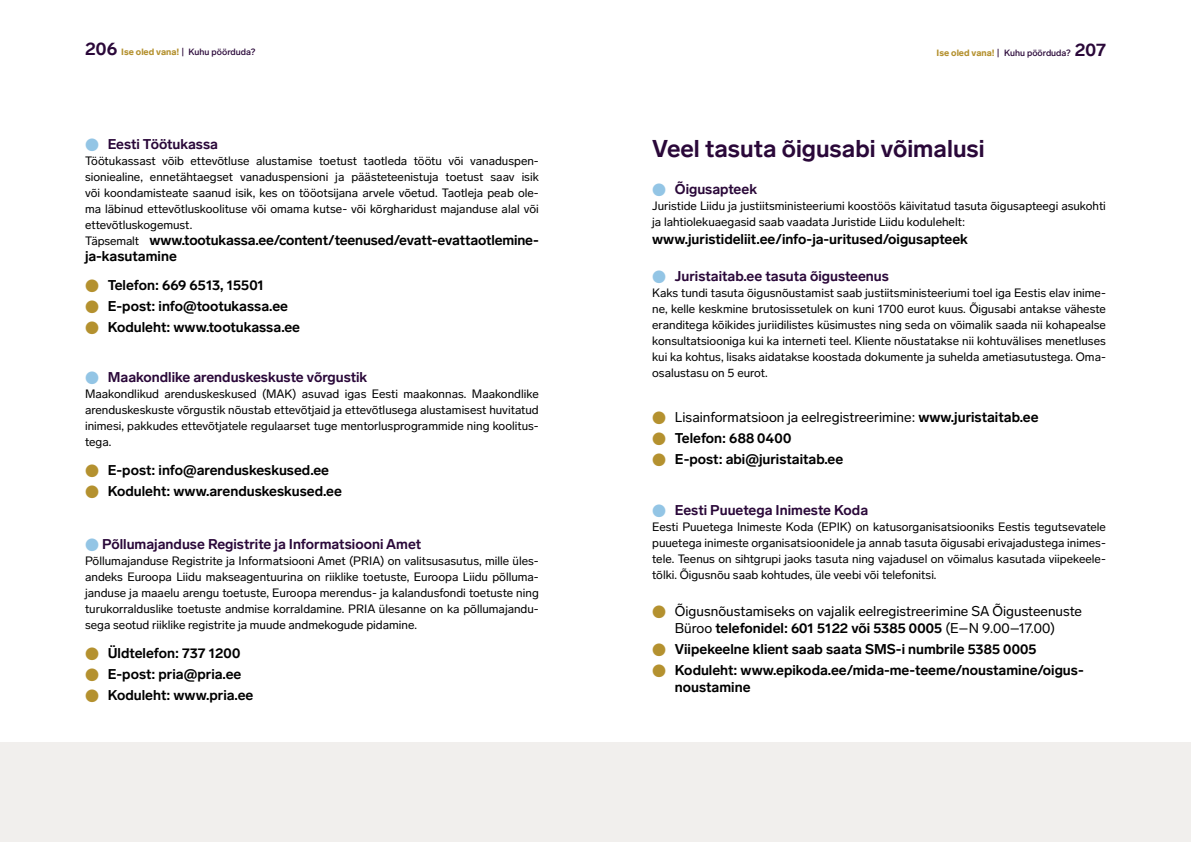
<style>
.page{position:relative;width:1191px;height:842px;background:#fff}
.page>*{position:absolute;margin:0;border:0;box-sizing:border-box;transform-origin:0 0}
.t1{font:700 24px "Lab Grotesque";color:#2a0839}
.t2{font:700 14px/16px "Lab Grotesque";color:#000}
.t3{font:700 14px "Lab Grotesque";color:#2a0839}
.t4{font:14px/16.8px "Lab Grotesque";color:#000;text-align:center}
.t5{font:12px/16px "Lab Grotesque";color:#000;text-align:justify}
.t6{font:500 9px "Lab Grotesque";color:#2a0839}
.s1{font-weight:700;font-size:18px}
.s2{font-weight:900;color:#b4912f}
.s3{font-family:"Core Sans N Condensed";font-weight:400;color:#93c5e5}
.s4{font-weight:400;font-size:12px}
.s5{font-family:"Core Sans N Condensed";font-weight:400;color:#b4912f}
.s6{font-family:"Core Sans N Condensed";color:#b4912f}
.s7{font-weight:700}
</style>
<div class="page">
<div style="left:0;top:742px;width:1191px;height:100px;background:#f1efed"></div>
<p class="t6" style="left:85px;top:46px;width:172px"><span class="s1">206</span> <span class="s2">Ise oled vana!</span> | Kuhu pöörduda?</p>
<p class="t6" style="left:936px;top:47px;width:171px"><span class="s2">Ise oled vana!</span> | Kuhu pöörduda? <span class="s1">207</span></p>
<p class="t3" style="left:85px;top:136px;width:134px"><span class="s3">●</span> Eesti Töötukassa</p>
<p class="t5" style="left:85px;top:153px;width:455px">Töötukassast võib ettevõtluse alustamise toetust taotleda töötu või vanaduspen&shy;sioniealine, ennetähtaegset vanaduspensioni ja päästeteenistuja toetust saav isik või koondamisteate saanud isik, kes on tööotsijana arvele võetud. Taotleja peab ole&shy;ma läbinud ettevõtluskoolituse või omama kutse- või kõrgharidust majanduse alal või ettevõtluskogemust.</p>
<p class="t2" style="left:85px;top:232px;width:455px"><span class="s4">Täpsemalt</span> www.tootukassa.ee/content/teenused/evatt-evattaotlemine&shy;ja-kasutamine</p>
<p class="t2" style="left:85px;top:277px;width:180px"><span class="s5">●</span> Telefon: 669 6513, 15501</p>
<p class="t2" style="left:85px;top:298px;width:204px"><span class="s5">●</span> E-post: info@tootukassa.ee</p>
<p class="t2" style="left:85px;top:319px;width:217px"><span class="s5">●</span> Koduleht: www.tootukassa.ee</p>
<p class="t3" style="left:85px;top:369px;width:284px"><span class="s3">●</span> Maakondlike arenduskeskuste võrgustik</p>
<p class="t5" style="left:85px;top:386px;width:455px">Maakondlikud arenduskeskused (MAK) asuvad igas Eesti maakonnas. Maakondlike arenduskeskuste võrgustik nõustab ettevõtjaid ja ettevõtlusega alustamisest huvitatud inimesi, pakkudes ettevõtjatele regulaarset tuge mentorlusprogrammide ning koolitus&shy;tega.</p>
<p class="t2" style="left:85px;top:462px;width:246px"><span class="s5">●</span> E-post: info@arenduskeskused.ee</p>
<p class="t2" style="left:85px;top:483px;width:258px"><span class="s5">●</span> Koduleht: www.arenduskeskused.ee</p>
<p class="t3" style="left:85px;top:536px;width:338px"><span class="s3">●</span> Põllumajanduse Registrite ja Informatsiooni Amet</p>
<p class="t5" style="left:85px;top:553px;width:455px">Põllumajanduse Registrite ja Informatsiooni Amet (PRIA) on valitsusasutus, mille üles&shy;andeks Euroopa Liidu makseagentuurina on riiklike toetuste, Euroopa Liidu põlluma&shy;janduse ja maaelu arengu toetuste, Euroopa merendus- ja kalandusfondi toetuste ning turukorralduslike toetuste andmise korraldamine. PRIA ülesanne on ka põllumajandu&shy;sega seotud riiklike registrite ja muude andmekogude pidamine.</p>
<p class="t2" style="left:85px;top:645px;width:157px"><span class="s5">●</span> Üldtelefon: 737 1200</p>
<p class="t2" style="left:85px;top:666px;width:158px"><span class="s5">●</span> E-post: pria@pria.ee</p>
<p class="t2" style="left:85px;top:688px;width:170px"><span class="s5">●</span> Koduleht: www.pria.ee</p>
<h1 class="t1" style="left:652px;top:134px;width:334px">Veel tasuta õigusabi võimalusi</h1>
<p class="t3" style="left:652px;top:180px;width:106px"><span class="s3">●</span> Õigusapteek</p>
<p class="t5" style="left:652px;top:198px;width:455px">Juristide Liidu ja justiitsministeeriumi koostöös käivitatud tasuta õigusapteegi asukohti ja lahtiolekuaegasid saab vaadata Juristide Liidu kodulehelt:</p>
<p class="t2" style="left:652px;top:231px;width:317px">www.juristideliit.ee/info-ja-uritused/oigusapteek</p>
<p class="t3" style="left:652px;top:268px;width:238px"><span class="s3">●</span> Juristaitab.ee tasuta õigusteenus</p>
<p class="t5" style="left:652px;top:285px;width:455px">Kaks tundi tasuta õigusnõustamist saab justiitsministeeriumi toel iga Eestis elav inime&shy;ne, kelle keskmine brutosissetulek on kuni 1700 eurot kuus. Õigusabi antakse väheste eranditega kõikides juriidilistes küsimustes ning seda on võimalik saada nii kohapealse konsultatsiooniga kui ka interneti teel. Kliente nõustatakse nii kohtuvälises menetluses kui ka kohtus, lisaks aidatakse koostada dokumente ja suhelda ametiasutustega. Oma&shy;osalustasu on 5 eurot.</p>
<p class="t4" style="left:652px;top:409px;width:388px"><span class="s6">●</span> Lisainformatsioon ja eelregistreerimine: <span class="s7">www.juristaitab.ee</span></p>
<p class="t2" style="left:652px;top:430px;width:141px"><span class="s5">●</span> Telefon: 688 0400</p>
<p class="t2" style="left:652px;top:451px;width:193px"><span class="s5">●</span> E-post: abi@juristaitab.ee</p>
<p class="t3" style="left:652px;top:502px;width:217px"><span class="s3">●</span> Eesti Puuetega Inimeste Koda</p>
<p class="t5" style="left:652px;top:519px;width:455px">Eesti Puuetega Inimeste Koda (EPIK) on katusorganisatsiooniks Eestis tegutsevatele puuetega inimeste organisatsioonidele ja annab tasuta õigusabi erivajadustega inimes&shy;tele. Teenus on sihtgrupi jaoks tasuta ning vajadusel on võimalus kasutada viipekeele&shy;tõlki. Õigusnõu saab kohtudes, üle veebi või telefonitsi.</p>
<p class="t4" style="left:652px;top:603px;width:431px"><span class="s6">●</span> Õigusnõustamiseks on vajalik eelregistreerimine SA Õigusteenuste<br>Büroo <span class="s7">telefonidel: 601 5122 või 5385 0005</span> (E–N 9.00–17.00)</p>
<p class="t2" style="left:652px;top:641px;width:386px"><span class="s5">●</span> Viipekeelne klient saab saata SMS-i numbrile 5385 0005</p>
<p class="t2" style="left:675px;top:662px;width:410px;line-height:16.8px;text-indent:-23px"><span class="s5">●</span> Koduleht: www.epikoda.ee/mida-me-teeme/noustamine/oigus&shy;noustamine</p>
</div>
